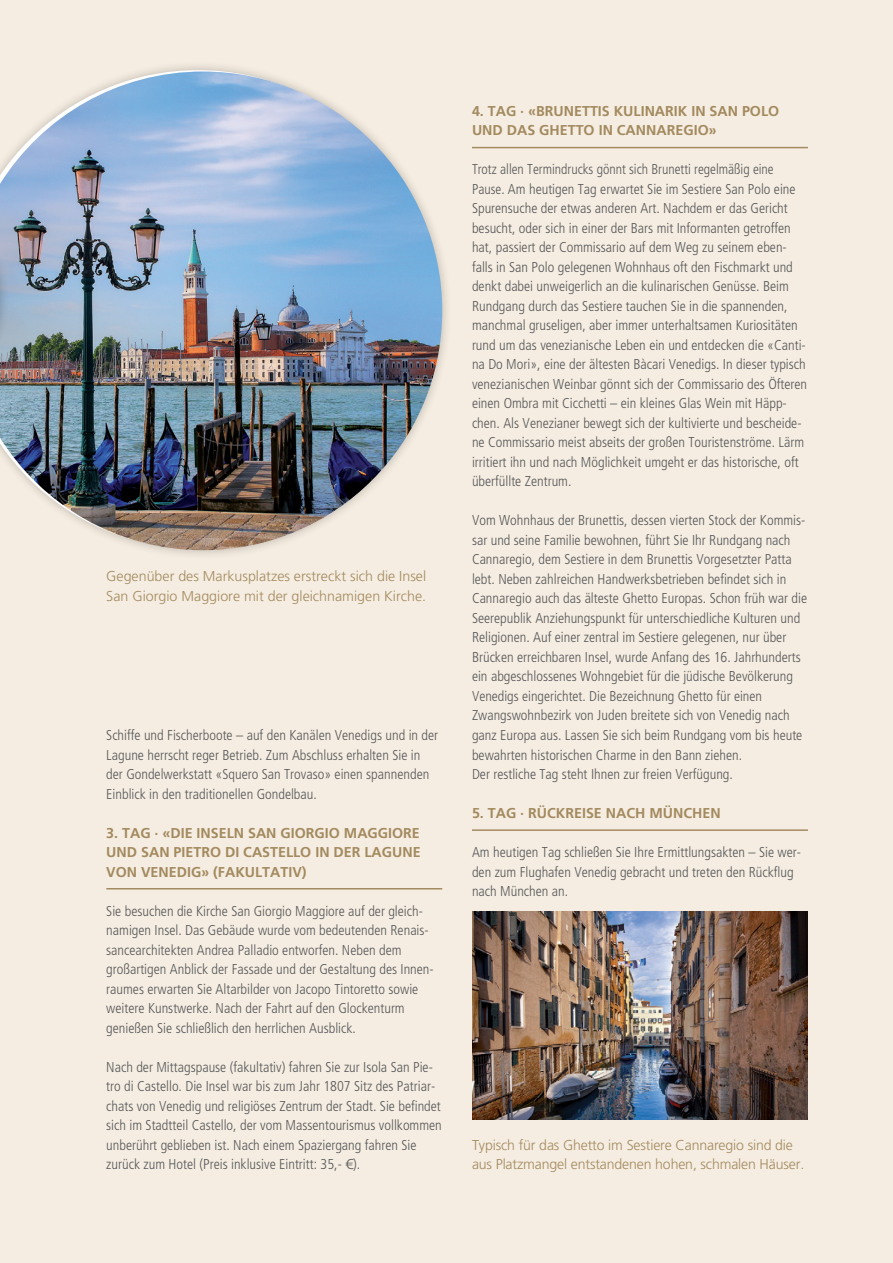
<style>
.page{position:relative;width:893px;height:1263px;background:#f5ede1}
.page>*{position:absolute;margin:0;border:0;box-sizing:border-box;transform-origin:0 0}
.Copytext{font:300 condensed 14.25px/19.5px "Frutiger";color:#57585a}
.Copytext-2{font:300 condensed 14.25px/19.5px "Frutiger";color:#57585a;scale:.96 1}
.Bildunterschrift{font:300 14.25px/19.5px "Frutiger";letter-spacing:-.01em;color:#a38a5f}
.Zwischenheadline{font:700 14.25px/19.5px "Frutiger";color:#a38a5f;text-align:justify}
.Copytext-3{font:700 14.25px/19.5px "Frutiger";color:#a38a5f}
.s1{font-family:"Linotype Euro Font Ato F";font-weight:400;font-stretch:normal}
</style>
<div class="page">
<hr style="left:472px;top:829px;width:336px;height:2px;background:#a38a5f">
<hr style="left:106px;top:888px;width:336px;height:1px;background:#a38a5f">
<hr style="left:472px;top:147px;width:336px;height:1px;background:#a38a5f">
<img style="left:0;top:72px;width:442px;height:478px">
<div style="left:0;top:177px;width:10px;height:243px;background:#231f20;opacity:.25"></div>
<img style="left:472px;top:911px;width:335px;height:209px">
<p class="Bildunterschrift" style="left:106px;top:567px;width:321px">Gegenüber des Markusplatzes erstreckt sich die Insel<br>San Giorgio Maggiore mit der gleichnamigen Kirche.</p>
<p class="Copytext" style="left:106px;top:725px;width:333px">Schiffe und Fischerboote – auf den Kanälen Venedigs und in der Lagune herrscht reger Betrieb. Zum Abschluss erhalten Sie in der Gondelwerkstatt «Squero San Trovaso» einen spannenden Einblick in den traditionellen Gondelbau.</p>
<p class="Zwischenheadline" style="left:106px;top:823px;width:316px">3. TAG · «DIE INSELN SAN GIORGIO MAGGIORE UND SAN PIETRO DI CASTELLO IN DER LAGUNE VON VENEDIG» (FAKULTATIV)</p>
<p class="Copytext" style="left:106px;top:901px;width:329px">Sie besuchen die Kirche San Giorgio Maggiore auf der gleich&shy;namigen Insel. Das Gebäude wurde vom bedeutenden Renais&shy;sancearchitekten Andrea Palladio entworfen. Neben dem großartigen Anblick der Fassade und der Gestaltung des Innen&shy;raumes erwarten Sie Altarbilder von Jacopo Tintoretto sowie weitere Kunstwerke. Nach der Fahrt auf den Glockenturm genießen Sie schließlich den herrlichen Ausblick.</p>
<p class="Copytext" style="left:106px;top:1057px;width:337px">Nach der Mittagspause (fakultativ) fahren Sie zur Isola San Pie&shy;tro di Castello. Die Insel war bis zum Jahr 1807 Sitz des Patriar&shy;chats von Venedig und religiöses Zentrum der Stadt. Sie befindet sich im Stadtteil Castello, der vom Massentourismus vollkommen unberührt geblieben ist. Nach einem Spaziergang fahren Sie zurück zum Hotel (Preis inklusive Eintritt: 35,- <span class="s1">1</span>).</p>
<p class="Copytext-3" style="left:472px;top:101px;width:309px">4. TAG · «BRUNETTIS KULINARIK IN SAN POLO<br>UND DAS GHETTO IN CANNAREGIO»</p>
<p class="Copytext-2" style="left:472px;top:160px;width:351px">Trotz allen Termindrucks gönnt sich Brunetti regelmäßig eine Pause. Am heutigen Tag erwartet Sie im Sestiere San Polo eine Spurensuche der etwas anderen Art. Nachdem er das Gericht besucht, oder sich in einer der Bars mit Informanten getroffen hat, passiert der Commissario auf dem Weg zu seinem eben&shy;falls in San Polo gelegenen Wohnhaus oft den Fischmarkt und denkt dabei unweigerlich an die kulinarischen Genüsse. Beim Rundgang durch das Sestiere tauchen Sie in die spannenden, manchmal gruseligen, aber immer unterhaltsamen Kuriositäten rund um das venezianische Leben ein und entdecken die «Canti&shy;na Do Mori», eine der ältesten Bàcari Venedigs. In dieser typisch venezianischen Weinbar gönnt sich der Commissario des Öfteren einen Ombra mit Cicchetti – ein kleines Glas Wein mit Häpp&shy;chen. Als Venezianer bewegt sich der kultivierte und bescheide&shy;ne Commissario meist abseits der großen Touristenströme. Lärm irritiert ihn und nach Möglichkeit umgeht er das historische, oft überfüllte Zentrum.</p>
<p class="Copytext" style="left:472px;top:511px;width:337px">Vom Wohnhaus der Brunettis, dessen vierten Stock der Kommis&shy;sar und seine Familie bewohnen, führt Sie Ihr Rundgang nach Cannaregio, dem Sestiere in dem Brunettis Vorgesetzter Patta lebt. Neben zahlreichen Handwerksbetrieben befindet sich in Cannaregio auch das älteste Ghetto Europas. Schon früh war die Seerepublik Anziehungspunkt für unterschiedliche Kulturen und Religionen. Auf einer zentral im Sestiere gelegenen, nur über Brücken erreichbaren Insel, wurde Anfang des 16. Jahrhunderts ein abgeschlossenes Wohngebiet für die jüdische Bevölkerung Venedigs eingerichtet. Die Bezeichnung Ghetto für einen Zwangswohnbezirk von Juden breitete sich von Venedig nach ganz Europa aus. Lassen Sie sich beim Rundgang vom bis heute bewahrten historischen Charme in den Bann ziehen.<br>Der restliche Tag steht Ihnen zur freien Verfügung.</p>
<p class="Zwischenheadline" style="left:472px;top:803px;width:250px">5. TAG · RÜCKREISE NACH MÜNCHEN</p>
<p class="Copytext" style="left:472px;top:842px;width:331px">Am heutigen Tag schließen Sie Ihre Ermittlungsakten – Sie wer&shy;den zum Flughafen Venedig gebracht und treten den Rückflug nach München an.</p>
<p class="Bildunterschrift" style="left:472px;top:1135px;width:334px">Typisch für das Ghetto im Sestiere Cannaregio sind die aus Platzmangel entstandenen hohen, schmalen Häuser.</p>
</div>
